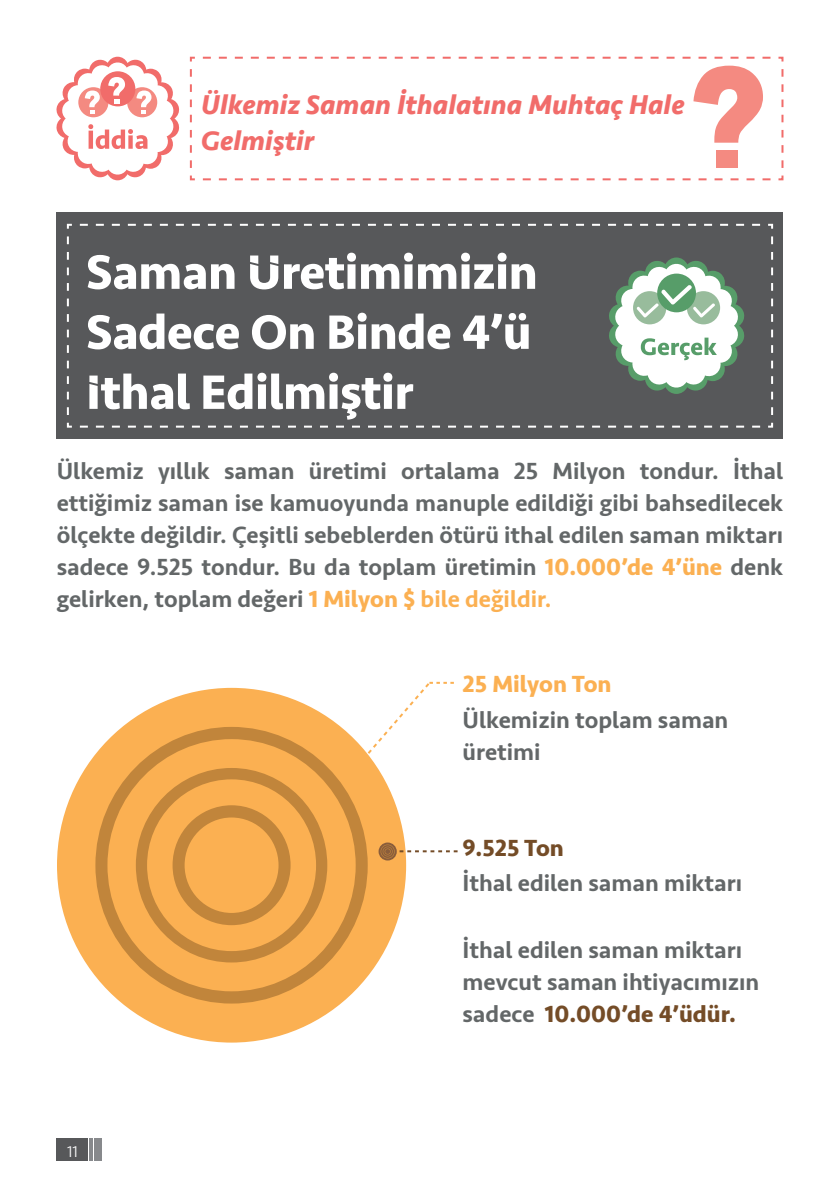
<style>
.page{position:relative;width:840px;height:1191px;background:#fff}
.page>*{position:absolute;margin:0;border:0;box-sizing:border-box;transform-origin:0 0}
.t1{font:700 50px/60px "Seravek";letter-spacing:-.01em;color:#fff}
.t2{font:italic 700 28px/36px "Seravek";color:#f16c6a}
.t3{font:500 24px/32px "Seravek";color:#636768}
.t4{font:700 24px "Seravek";color:#fbb052}
.t5{font:700 24px "Seravek";color:#744c27}
.t6{font:300 16px "Seravek";color:#fff}
.s1{font-weight:700;color:#fbb052}
.s2{color:#fbb052}
.s3{font-weight:700;color:#744c27}
</style>
<div class="page">
<div style="left:57px;top:1138px;width:31px;height:23px;background:#57585a"></div>
<hr style="left:90px;top:1138px;width:3px;height:23px;background:#87898c">
<hr style="left:94px;top:1138px;width:3px;height:23px;background:#87898c">
<hr style="left:99px;top:1138px;width:3px;height:23px;background:#87898c">
<div style="left:57px;top:213px;width:725px;height:226px;background:#57585a"></div>
<svg style="left:66px;top:223px;width:707px;height:205px"></svg>
<svg style="left:189px;top:56px;width:595px;height:125px"></svg>
<svg style="left:693px;top:66px;width:69px;height:77px"></svg>
<div style="left:715px;top:150px;width:22px;height:18px;background:#f48a81"></div>
<svg style="left:56px;top:57px;width:123px;height:123px"></svg>
<svg style="left:608px;top:257px;width:136px;height:137px"></svg>
<div style="left:57px;top:688px;width:349px;height:354px;background:#fbb052;border-radius:50%"></div>
<svg style="left:95px;top:727px;width:272px;height:276px"></svg>
<svg style="left:136px;top:768px;width:191px;height:194px"></svg>
<svg style="left:378px;top:842px;width:18px;height:18px"></svg>
<svg style="left:380px;top:844px;width:77px;height:14px"></svg>
<svg style="left:360px;top:681px;width:93px;height:81px"></svg>
<p class="t2" style="left:201px;top:86px;width:484px">Ülkemiz Saman İthalatına Muhtaç Hale<br>Gelmiştir</p>
<h1 class="t1" style="left:86px;top:241px;width:453px">Saman Üretimimizin<br>Sadece On Binde 4’ü<br>İthal Edilmiştir</h1>
<p class="t3" style="left:57px;top:455px;width:727px;text-align:justify">Ülkemiz yıllık saman üretimi ortalama 25 Milyon tondur. İthal ettiğimiz saman ise kamuoyunda manuple edildiği gibi bahsedilecek ölçekte değildir. Çeşitli sebeblerden ötürü ithal edilen saman miktarı sadece 9.525 tondur. Bu da toplam üretimin <span class="s1">10.000’de 4’üne</span> denk gelirken, toplam değeri <span class="s1">1 Milyon $</span> <span class="s2">bile değildir.</span></p>
<p class="t4" style="left:462px;top:665px;width:150px">25 Milyon Ton</p>
<p class="t3" style="left:462px;top:704px;width:267px">Ülkemizin toplam saman üretimi</p>
<p class="t5" style="left:462px;top:828px;width:103px">9.525 Ton</p>
<p class="t3" style="left:462px;top:867px;width:281px">İthal edilen saman miktarı</p>
<p class="t6" style="left:67px;top:1142px;width:12px">11</p>
<p class="t3" style="left:462px;top:934px;width:298px">İthal edilen saman miktarı mevcut saman ihtiyacımızın sadece <span class="s3">10.000’de 4’üdür.</span></p>
</div>
